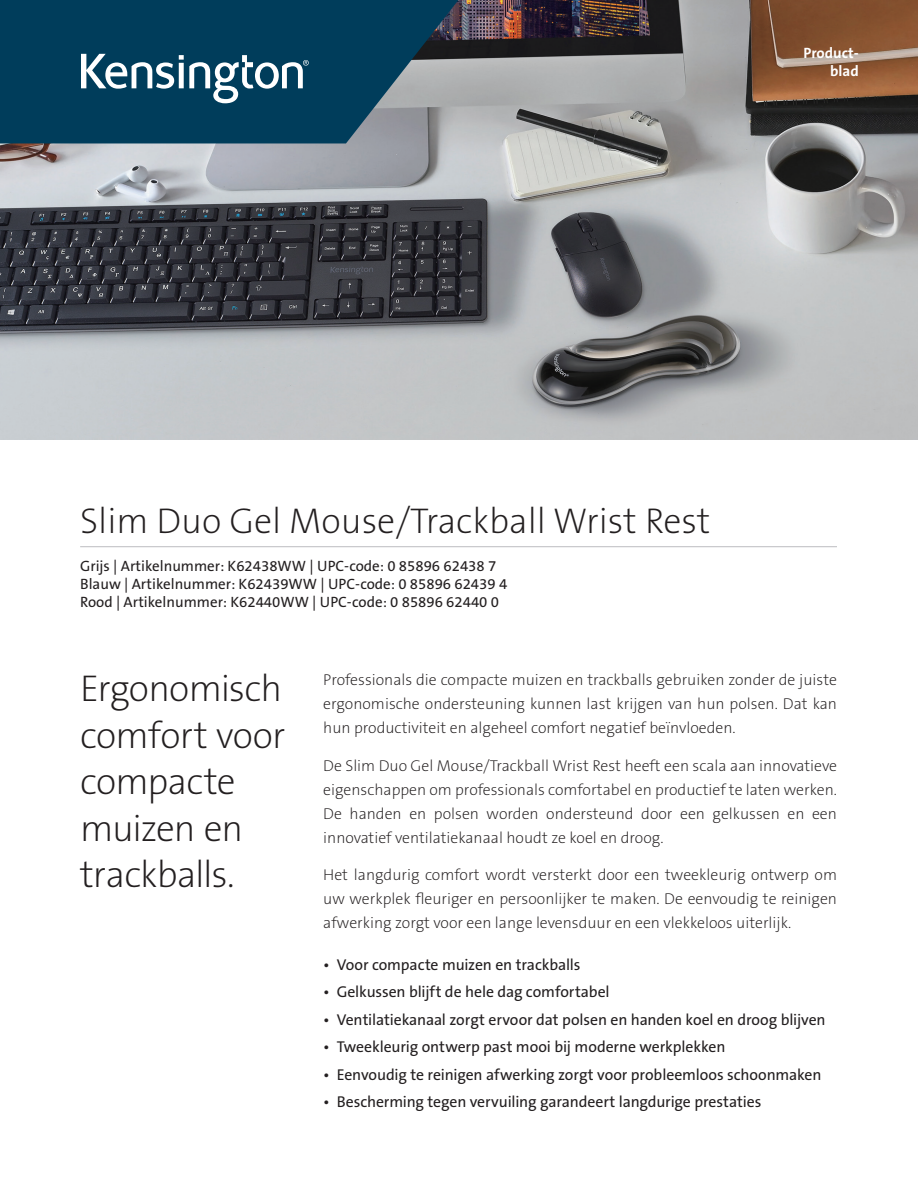
<style>
.page{position:relative;width:918px;height:1188px;background:#fff}
.page>*{position:absolute;margin:0;border:0;box-sizing:border-box;transform-origin:0 0}
.Product_Headline{font:37.5px/46.5px "The Sans KENSINGTON2 XL";letter-spacing:-.02em;color:#231f20}
.Product_Name{font:36px "The Sans KENSINGTON2 XL";color:#231f20}
.Body{font:15.75px/24px "The Sans KENSINGTON2 XL";color:#231f20;text-align:justify}
.Feature_Bullets{font:15.75px "The Sans KENSINGTON5 Rg";letter-spacing:-.01em;color:#231f20}
.Part_No__UPC{font:15px/18px "The Sans KENSINGTON5 Rg";color:#231f20}
.Filetype_Header_Blue{font:15px "The Sans KENSINGTON7 Bd";color:#fff}
</style>
<div class="page">
<img style="left:0;top:0;width:918px;height:440px">
<svg style="left:0;top:0;width:458px;height:143px;background:#154963"></svg>
<svg style="left:81px;top:54px;width:228px;height:49px"></svg>
<hr style="left:80px;top:546px;width:757px;height:1px;background:#bcbdc0">
<p class="Filetype_Header_Blue" style="left:803px;top:45px;width:57px">Product-</p>
<p class="Filetype_Header_Blue" style="left:830px;top:63px;width:30px">blad</p>
<h1 class="Product_Name" style="left:80px;top:501px;width:632px">Slim Duo Gel Mouse/Trackball Wrist Rest</h1>
<h2 class="Part_No__UPC" style="left:80px;top:557px;width:429px">Grijs | Artikelnummer: K62438WW | UPC-code: 0 85896 62438 7<br>Blauw | Artikelnummer: K62439WW | UPC-code: 0 85896 62439 4<br>Rood | Artikelnummer: K62440WW | UPC-code: 0 85896 62440 0</h2>
<h3 class="Product_Headline" style="left:80px;top:667px;width:207px">Ergonomisch comfort voor compacte muizen en trackballs.</h3>
<p class="Body" style="left:323px;top:668px;width:515px">Professionals die compacte muizen en trackballs gebruiken zonder de juiste ergonomische ondersteuning kunnen last krijgen van hun polsen. Dat kan hun productiviteit en algeheel comfort negatief beïnvloeden.</p>
<p class="Body" style="left:323px;top:754px;width:515px">De Slim Duo Gel Mouse/Trackball Wrist Rest heeft een scala aan innovatieve eigenschappen om professionals comfortabel en productief te laten werken.<br>De handen en polsen worden ondersteund door een gelkussen en een innovatief ventilatiekanaal houdt ze koel en droog.</p>
<p class="Body" style="left:323px;top:863px;width:515px">Het langdurig comfort wordt versterkt door een tweekleurig ontwerp om uw werkplek fleuriger en persoonlijker te maken. De eenvoudig te reinigen afwerking zorgt voor een lange levensduur en een vlekkeloos uiterlijk.</p>
<p class="Feature_Bullets" style="left:323px;top:956px;width:259px">• Voor compacte muizen en trackballs</p>
<p class="Feature_Bullets" style="left:323px;top:983px;width:288px">• Gelkussen blijft de hele dag comfortabel</p>
<p class="Feature_Bullets" style="left:323px;top:1011px;width:504px">• Ventilatiekanaal zorgt ervoor dat polsen en handen koel en droog blijven</p>
<p class="Feature_Bullets" style="left:323px;top:1038px;width:404px">• Tweekleurig ontwerp past mooi bij moderne werkplekken</p>
<p class="Feature_Bullets" style="left:323px;top:1066px;width:500px">• Eenvoudig te reinigen afwerking zorgt voor probleemloos schoonmaken</p>
<p class="Feature_Bullets" style="left:323px;top:1093px;width:440px">• Bescherming tegen vervuiling garandeert langdurige prestaties</p>
</div>
